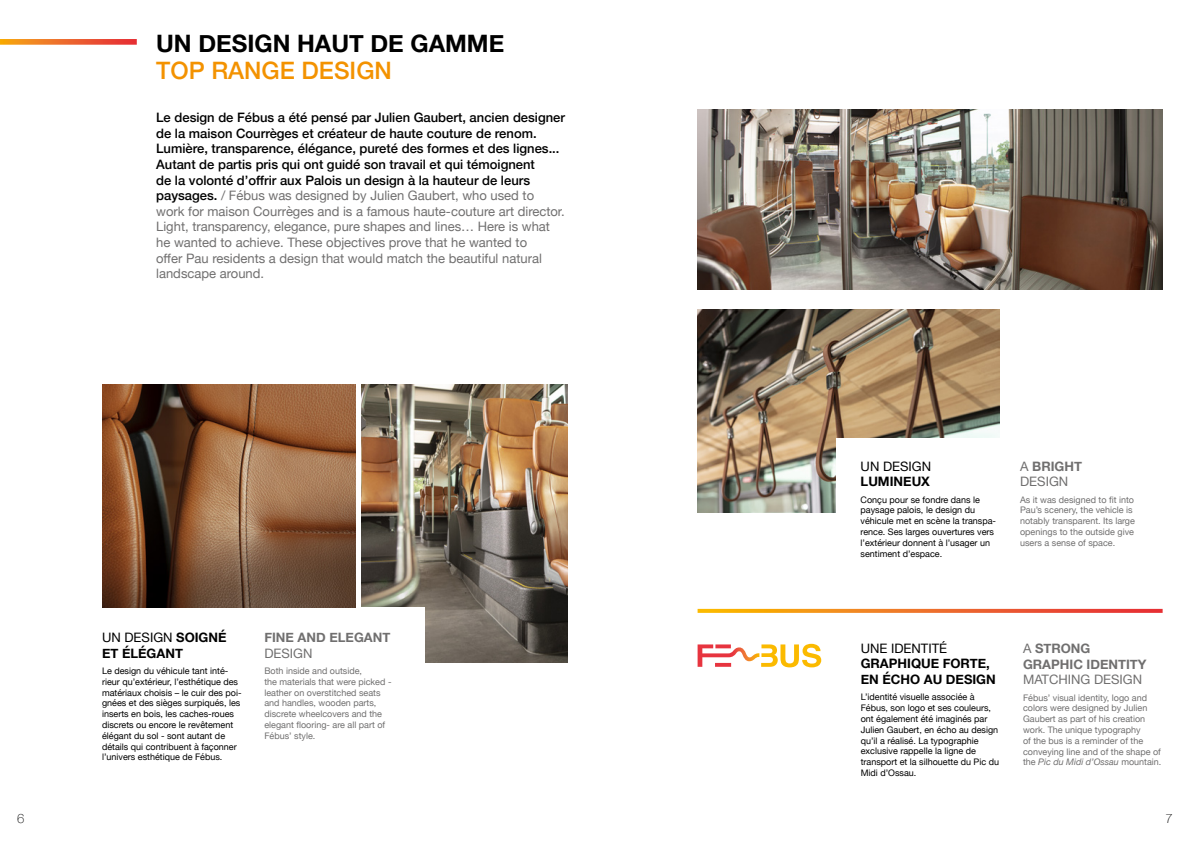
<style>
.page{position:relative;width:1191px;height:842px;background:#fff}
.page>*{position:absolute;margin:0;border:0;box-sizing:border-box;transform-origin:0 0}
.t1{font:700 24px "Helvetica Neue";color:#000}
.t2{font:500 24px "Helvetica Neue";color:#f39200}
.t3{font:13px/15.6px "Helvetica Neue";color:#706f6f}
.t4{font:700 13px/15.6px "Helvetica Neue";color:#000}
.t5{font:700 13px/15.6px "Helvetica Neue";color:#706f6f}
.t6{font:13px "Helvetica Neue";color:#000}
.t7{font:100 13px "Helvetica Neue";color:#000}
.t8{font:9px/10.8px "Helvetica Neue";color:#000}
.t9{font:9px/10.8px "Helvetica Neue";color:#706f6f}
.s1{font-weight:500;color:#000}
.s2{font-weight:400}
.s3{font-weight:700}
.s4{font-style:italic}
</style>
<div class="page">
<svg style="left:0;top:39px;width:137px;height:6px"></svg>
<img style="left:362px;top:384px;width:205px;height:278px">
<div style="left:229px;top:607px;width:195px;height:85px;background:#fff"></div>
<img style="left:102px;top:384px;width:253px;height:223px">
<svg style="left:697px;top:644px;width:124px;height:23px"></svg>
<img style="left:697px;top:110px;width:465px;height:180px">
<img style="left:697px;top:309px;width:302px;height:203px">
<div style="left:836px;top:438px;width:196px;height:85px;background:#fff"></div>
<svg style="left:697px;top:609px;width:465px;height:4px;background:#ef7529"></svg>
<h1 class="t1" style="left:156px;top:24px;width:349px">UN DESIGN HAUT DE GAMME</h1>
<h1 class="t2" style="left:156px;top:51px;width:237px">TOP RANGE DESIGN</h1>
<p class="t3" style="left:156px;top:111px;width:410px"><span class="s1">Le design de Fébus a été pensé par Julien Gaubert, ancien designer de la maison Courrèges et créateur de haute couture de renom.<br>Lumière, transparence, élégance, pureté des formes et des lignes...<br>Autant de partis pris qui ont guidé son travail et qui témoignent<br>de la volonté d’offrir aux Palois un design à la hauteur de leurs paysages.</span> / Fébus was designed by Julien Gaubert, who used to work for maison Courrèges and is a famous haute-couture art director.<br>Light, transparency, elegance, pure shapes and lines… Here is what he wanted to achieve. These objectives prove that he wanted to<br>offer Pau residents a design that would match the beautiful natural landscape around.</p>
<h2 class="t4" style="left:102px;top:630px;width:126px"><span class="s2">UN DESIGN</span> SOIGNÉ<br>ET ÉLÉGANT</h2>
<p class="t8" style="left:102px;top:666px;width:141px">Le design du véhicule tant inté&shy;rieur qu’extérieur, l’esthétique des matériaux choisis – le cuir des poi&shy;gnées et des sièges surpiqués, les inserts en bois, les caches-roues discrets ou encore le revêtement élégant du sol - sont autant de détails qui contribuent à façonner l’univers esthétique de Fébus.</p>
<h2 class="t5" style="left:264px;top:630px;width:127px">FINE AND ELEGANT</h2>
<h2 class="t3" style="left:264px;top:646px;width:50px">DESIGN</h2>
<p class="t9" style="left:264px;top:666px;width:129px">Both inside and outside,<br>the materials that were picked - leather on overstitched seats and handles, wooden parts, discrete wheelcovers and the elegant flooring- are all part of<br>Fébus’ style.</p>
<h2 class="t6" style="left:860px;top:456px;width:72px">UN DESIGN</h2>
<h2 class="t4" style="left:860px;top:474px;width:71px">LUMINEUX</h2>
<p class="t8" style="left:860px;top:494px;width:137px">Conçu pour se fondre dans le paysage palois, le design du véhicule met en scène la transpa&shy;rence. Ses larges ouvertures vers l’extérieur donnent à l’usager un sentiment d’espace.</p>
<h2 class="t3" style="left:1020px;top:459px;width:63px">A <span class="s3">BRIGHT<br></span>DESIGN</h2>
<p class="t9" style="left:1020px;top:494px;width:116px">As it was designed to fit into<br>Pau’s scenery, the vehicle is notably transparent. Its large openings to the outside give users a sense of space.</p>
<h2 class="t6" style="left:860px;top:639px;width:88px">UNE IDENTITÉ</h2>
<h2 class="t4" style="left:860px;top:656px;width:137px">GRAPHIQUE FORTE,<br>EN ÉCHO AU DESIGN</h2>
<p class="t8" style="left:860px;top:692px;width:140px">L’identité visuelle associée à<br>Fébus, son logo et ses couleurs, ont également été imaginés par<br>Julien Gaubert, en écho au design qu’il a réalisé. La typographie exclusive rappelle la ligne de transport et la silhouette du Pic du<br>Midi d’Ossau.</p>
<h2 class="t5" style="left:1023px;top:641px;width:125px"><span class="s2">A</span> STRONG<br>GRAPHIC IDENTITY</h2>
<h2 class="t3" style="left:1023px;top:672px;width:121px">MATCHING DESIGN</h2>
<p class="t9" style="left:1023px;top:692px;width:140px">Fébus’ visual identity, logo and colors were designed by Julien<br>Gaubert as part of his creation work. The unique typography<br>of the bus is a reminder of the conveying line and of the shape of the <span class="s4">Pic du Midi d’Ossau</span> mountain.</p>
<h2 class="t7" style="left:17px;top:808px;width:9px">6</h2>
<h2 class="t7" style="left:1165px;top:808px;width:9px">7</h2>
</div>
